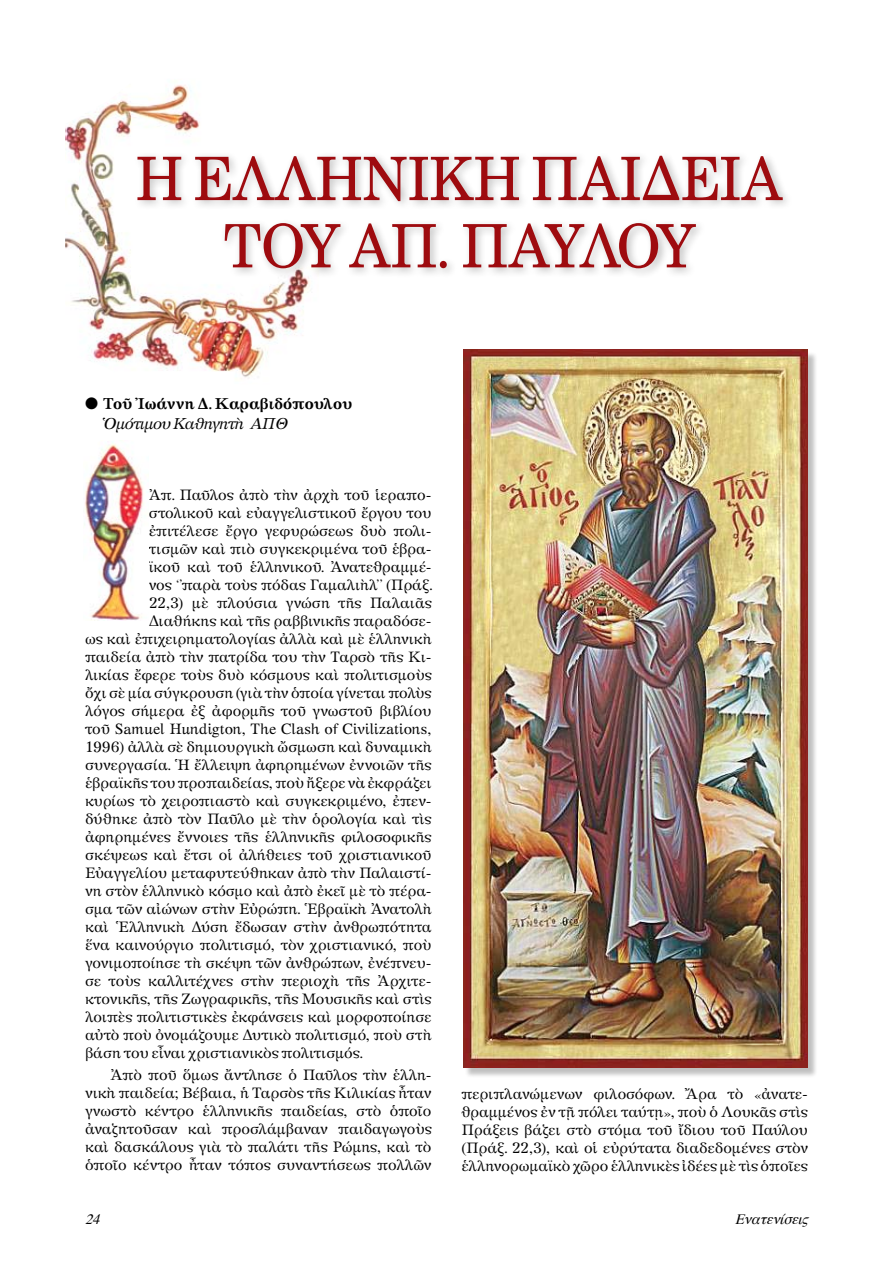
<style>
.page{position:relative;width:893px;height:1263px;background:#fff}
.page>*{position:absolute;margin:0;border:0;box-sizing:border-box;transform-origin:0 0}
.t1{font:60px/67.2px "UB Century";letter-spacing:-.02em;color:#9e0b0f;text-align:center;scale:.95 1}
.t2{font:700 15px/19.5px "Apollonia";letter-spacing:-.005em;color:#000}
.t3{font:14.25px/18px "Apollonia";letter-spacing:-.005em;color:#000;text-align:justify}
.t4{font:italic 14.25px "Times";color:#000}
.s1{font-weight:400;font-style:italic}
</style>
<div class="page">
<img style="left:65px;top:85px;width:234px;height:293px">
<div style="left:464px;top:351px;width:361px;height:733px;background:#000;opacity:.25"></div>
<img style="left:463px;top:350px;width:345px;height:717px">
<img style="left:85px;top:442px;width:59px;height:179px">
<div style="left:132px;top:150px;width:752px;height:173px;background:#000;opacity:.25"></div>
<h1 class="t1" style="left:136px;top:144px;width:682px">Η ΕΛΛΗΝΙΚΗ ΠΑΙΔΕΙΑ<br>ΤΟΥ ΑΠ. ΠΑΥΛΟΥ</h1>
<p class="t2" style="left:104px;top:394px;width:250px;text-indent:-19px">● Τοῧ Ἰωάννη Δ. Καραβιδόπουλου<br><span class="s1">Ὁμότιμου Καθηγητὴ ΑΠ Θ</span></p>
<p class="t3" style="left:149px;top:486px;width:284px">Ἀπ. Παῦλος ἀπὸ τὴν ἀρχὴ τοῦ ἱεραπο-</p>
<p class="t3" style="left:149px;top:504px;width:284px">στολικοῦ καὶ εὐαγγελιστικοῦ ἔργου του</p>
<p class="t3" style="left:149px;top:522px;width:284px">ἐπιτέλεσε ἔργο γεφυρώσεως δυὸ πολι-</p>
<p class="t3" style="left:149px;top:540px;width:284px">τισμῶν καὶ πιὸ συγκεκριμένα τοῦ ἑβρα-</p>
<p class="t3" style="left:149px;top:558px;width:284px">ϊκοῦ καὶ τοῦ ἑλληνικοῦ. Ἀνατεθραμμέ-</p>
<p class="t3" style="left:149px;top:576px;width:284px">νος ‘’παρὰ τοὺς πόδας Γαμαλιὴλ’’ (Πράξ.</p>
<p class="t3" style="left:149px;top:594px;width:284px">22,3) μὲ πλούσια γνώση τῆς Παλαιᾶς</p>
<p class="t3" style="left:149px;top:612px;width:284px">Διαθήκης καὶ τῆς ραββινικῆς παραδόσε-</p>
<p class="t3" style="left:85px;top:630px;width:348px">ως καὶ ἐπιχειρηματολογίας ἀλλὰ καὶ μὲ ἑλληνικὴ</p>
<p class="t3" style="left:85px;top:648px;width:348px">παιδεία ἀπὸ τὴν πατρίδα του τὴν Ταρσὸ τῆς Κι-</p>
<p class="t3" style="left:85px;top:666px;width:348px">λικίας ἔφερε τοὺς δυὸ κόσμους καὶ πολιτισμοὺς</p>
<p class="t3" style="left:85px;top:684px;width:348px">ὄχι σὲ μία σύγκρουση (γιὰ τὴν ὁποία γίνεται πολὺς</p>
<p class="t3" style="left:85px;top:702px;width:348px">λόγος σήμερα ἐξ ἀφορμῆς τοῦ γνωστοῦ βιβλίου</p>
<p class="t3" style="left:85px;top:720px;width:348px">τοῦ Samuel Hundigton, The Clash of Civilizations,</p>
<p class="t3" style="left:85px;top:738px;width:348px">1996) ἀλλὰ σὲ δημιουργικὴ ὤσμωση καὶ δυναμικὴ</p>
<p class="t3" style="left:85px;top:756px;width:348px">συνεργασία. Ἡ ἔλλειψη ἀφηρημένων ἐννοιῶν τῆς</p>
<p class="t3" style="left:85px;top:774px;width:348px">ἑβραϊκῆς του προπαιδείας, ποὺ ἤξερε νὰ ἐκφράζει</p>
<p class="t3" style="left:85px;top:792px;width:348px">κυρίως τὸ χειροπιαστὸ καὶ συγκεκριμένο, ἐπεν-</p>
<p class="t3" style="left:85px;top:810px;width:348px">δύθηκε ἀπὸ τὸν Παῦλο μὲ τὴν ὁρολογία καὶ τὶς</p>
<p class="t3" style="left:85px;top:828px;width:348px">ἀφηρημένες ἔννοιες τῆς ἑλληνικῆς φιλοσοφικῆς</p>
<p class="t3" style="left:85px;top:846px;width:348px">σκέψεως καὶ ἔτσι οἱ ἀλήθειες τοῦ χριστιανικοῦ</p>
<p class="t3" style="left:85px;top:864px;width:348px">Εὐαγγελίου μεταφυτεύθηκαν ἀπὸ τὴν Παλαιστί-</p>
<p class="t3" style="left:85px;top:882px;width:348px">νη στὸν ἑλληνικὸ κόσμο καὶ ἀπὸ ἐκεῖ μὲ τὸ πέρα-</p>
<p class="t3" style="left:85px;top:900px;width:348px">σμα τῶν αἰώνων στὴν Εὐρώπη. Ἑβραϊκὴ Ἀνατολὴ</p>
<p class="t3" style="left:85px;top:918px;width:348px">καὶ Ἑλληνικὴ Δύση ἔδωσαν στὴν ἀνθρωπότητα</p>
<p class="t3" style="left:85px;top:936px;width:348px">ἕνα καινούργιο πολιτισμό, τὸν χριστιανικό, ποὺ</p>
<p class="t3" style="left:85px;top:954px;width:348px">γονιμοποίησε τὴ σκέψη τῶν ἀνθρώπων, ἐνέπνευ-</p>
<p class="t3" style="left:85px;top:972px;width:348px">σε τοὺς καλλιτέχνες στὴν περιοχὴ τῆς Ἀρχιτε-</p>
<p class="t3" style="left:85px;top:990px;width:348px">κτονικῆς, τῆς Ζωγραφικῆς, τῆς Μουσικῆς καὶ στὶς</p>
<p class="t3" style="left:85px;top:1008px;width:348px">λοιπὲς πολιτιστικὲς ἐκφάνσεις καὶ μορφοποίησε</p>
<p class="t3" style="left:85px;top:1026px;width:348px">αὐτὸ ποὺ ὀνομάζουμε Δυτικὸ πολιτισμό, ποὺ στὴ</p>
<p class="t3" style="left:85px;top:1044px;width:279px">βάση του εἶναι χριστιανικὸς πολιτισμός.</p>
<p class="t3" style="left:85px;top:1066px;width:348px;text-indent:26px">Ἀπὸ ποῦ ὅμως ἄντλησε ὁ Παῦλος τὴν ἑλλη&shy;νικὴ παιδεία; Βέβαια, ἡ Ταρσὸς τῆς Κιλικίας ἦταν γνωστὸ κέντρο ἑλληνικῆς παιδείας, στὸ ὁποῖο ἀναζητοῦσαν καὶ προσλάμβαναν παιδαγωγοὺς καὶ δασκάλους γιὰ τὸ παλάτι τῆς Ρώμης, καὶ τὸ ὁποῖο κέντρο ἦταν τόπος συναντήσεως πολλῶν</p>
<p class="t3" style="left:461px;top:1086px;width:348px">περιπλανώμενων φιλοσόφων. Ἄρα τὸ «ἀνατε&shy;θραμμένος ἐν τῇ πόλει ταύτῃ», ποὺ ὁ Λουκᾶς στὶς Πράξεις βάζει στὸ στόμα τοῦ ἴδιου τοῦ Παύλου (Πράξ. 22,3), καὶ οἱ εὐρύτατα διαδεδομένες στὸν ἑλληνορωμαϊκὸ χῶρο ἑλληνικὲς ἰδέες μὲ τὶς ὁποῖες</p>
<p class="t4" style="left:85px;top:1205px;width:22px">24</p>
<p class="t4" style="left:735px;top:1205px;width:81px">Eνατενίσεις</p>
</div>
